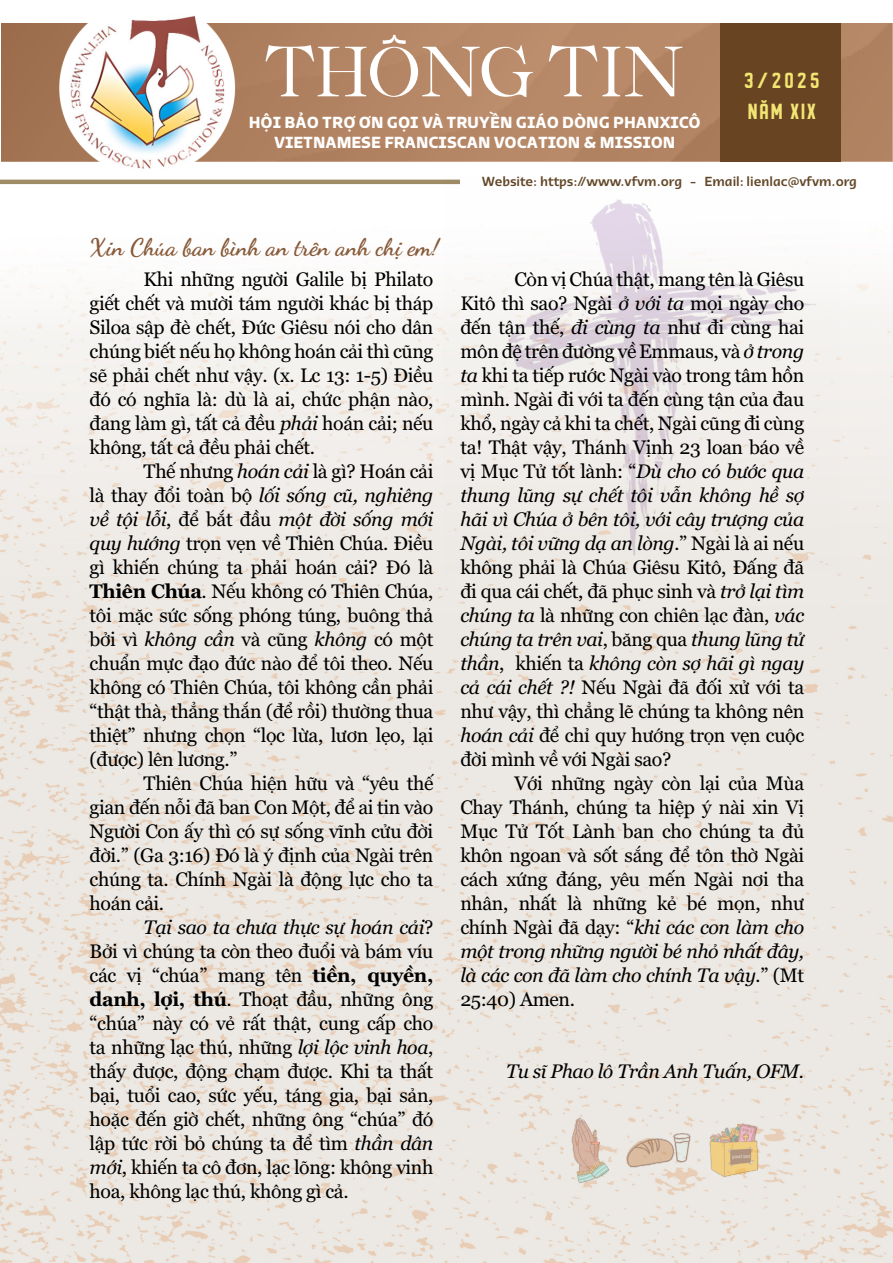
<style>
.page{position:relative;width:893px;height:1263px;background:#fff}
.page>*{position:absolute;margin:0;border:0;box-sizing:border-box;transform-origin:0 0}
.t1{font:75px "Monarch Display Tantum";color:#fff}
.t2{font:25.5px "NVN Displayed Vintage";color:#f1e573}
.t3{font:24px "SVN Dancing Script";color:#885a38}
.t4{font:19.5px/24px "SVN Georgia";letter-spacing:-.02em;color:#000;text-align:justify}
.t5{font:italic 19.5px "SVN Georgia";letter-spacing:-.02em;color:#000}
.t6{font:16.5px "TVN Qatar 2022 Bold";letter-spacing:-.005em;color:#fff}
.t7{font:13.5px "TVN Qatar 2022 Medium";letter-spacing:-.005em;color:#644829}
.s1{font-style:italic}
.s2{font-weight:700}
</style>
<div class="page">
<img style="left:0;top:262px;width:892px;height:1001px">
<img style="left:2px;top:23px;width:890px;height:138px">
<img style="left:55px;top:15px;width:190px;height:154px">
<div style="left:720px;top:23px;width:121px;height:138px;background:#694422"></div>
<hr style="left:0;top:180px;width:460px;height:4px;background:#9d8c66">
<img style="left:551px;top:1107px;width:228px;height:78px">
<img style="left:443px;top:179px;width:396px;height:393px">
<p class="t1" style="left:266px;top:25px;width:420px">THÔNG TIN</p>
<p class="t6" style="left:249px;top:113px;width:453px">HỘI BẢO TRỢ ƠN GỌI VÀ TRUYỀN GIÁO DÒNG PHANXICÔ</p>
<p class="t6" style="left:274px;top:132px;width:403px">VIETNAMESE FRANCISCAN VOCATION &amp; MISSION</p>
<p class="t2" style="left:742px;top:65px;width:80px">3/2025</p>
<p class="t2" style="left:747px;top:96px;width:71px">NĂM XIX</p>
<p class="t7" style="left:482px;top:171px;width:377px">Website: https://www.vfvm.org - Email: lienlac@vfvm.org</p>
<p class="t3" style="left:90px;top:230px;width:351px">Xin Chúa ban bình an trên anh chị em!</p>
<p class="t4" style="left:90px;top:267px;width:345px;text-indent:54px">Khi những người Galile bị Philato giết chết và mười tám người khác bị tháp Siloa sập đè chết, Đức Giêsu nói cho dân chúng biết nếu họ không hoán cải thì cũng sẽ phải chết như vậy. (x. Lc 13: 1-5) Điều đó có nghĩa là: dù là ai, chức phận nào, đang làm gì, tất cả đều <span class="s1">phải</span> hoán cải; nếu không, tất cả đều phải chết.</p>
<p class="t4" style="left:90px;top:459px;width:345px;text-indent:54px">Thế nhưng <span class="s1">hoán cải</span> là gì? Hoán cải là thay đổi toàn bộ <span class="s1">lối sống cũ, nghiêng về tội lỗi</span>, để bắt đầu <span class="s1">một đời sống mới quy hướng</span> trọn vẹn về Thiên Chúa. Điều gì khiến chúng ta phải hoán cải? Đó là <span class="s2">Thiên Chúa</span>. Nếu không có Thiên Chúa, tôi mặc sức sống phóng túng, buông thả bởi vì <span class="s1">không cần</span> và cũng <span class="s1">không</span> có một chuẩn mực đạo đức nào để tôi theo. Nếu không có Thiên Chúa, tôi không cần phải “thật thà, thẳng thắn (để rồi) thường thua thiệt” nhưng chọn “lọc lừa, lươn lẹo, lại (được) lên lương.”</p>
<p class="t4" style="left:90px;top:771px;width:345px;text-indent:54px">Thiên Chúa hiện hữu và “yêu thế gian đến nỗi đã ban Con Một, để ai tin vào Người Con ấy thì có sự sống vĩnh cửu đời đời.” (Ga 3:16) Đó là ý định của Ngài trên chúng ta. Chính Ngài là động lực cho ta hoán cải.</p>
<p class="t4" style="left:90px;top:915px;width:345px;text-indent:54px"><span class="s1">Tại sao ta chưa thực sự hoán cải</span>?<br>Bởi vì chúng ta còn theo đuổi và bám víu các vị “chúa” mang tên <span class="s2">tiền, quyền, danh, lợi, thú</span>. Thoạt đầu, những ông “chúa” này có vẻ rất thật, cung cấp cho ta những lạc thú, những <span class="s1">lợi lộc vinh hoa</span>, thấy được, động chạm được. Khi ta thất bại, tuổi cao, sức yếu, táng gia, bại sản, hoặc đến giờ chết, những ông “chúa” đó lập tức rời bỏ chúng ta để tìm <span class="s1">thần dân mới</span>, khiến ta cô đơn, lạc lõng: không vinh hoa, không lạc thú, không gì cả.</p>
<p class="t4" style="left:460px;top:267px;width:345px;text-indent:54px">Còn vị Chúa thật, mang tên là Giêsu Kitô thì sao? Ngài <span class="s1">ở với ta</span> mọi ngày cho đến tận thế, <span class="s1">đi cùng ta</span> như đi cùng hai môn đệ trên đường về Emmaus, và <span class="s1">ở trong ta</span> khi ta tiếp rước Ngài vào trong tâm hồn mình. Ngài đi với ta đến cùng tận của đau khổ, ngày cả khi ta chết, Ngài cũng đi cùng ta! Thật vậy, Thánh Vịnh 23 loan báo về vị Mục Tử tốt lành: “<span class="s1">Dù cho có bước qua thung lũng sự chết tôi vẫn không hề sợ hãi vì Chúa ở bên tôi, với cây trượng của Ngài, tôi vững dạ an lòng.</span>” Ngài là ai nếu không phải là Chúa Giêsu Kitô, Đấng đã đi qua cái chết, đã phục sinh và <span class="s1">trở lại tìm chúng ta</span> là những con chiên lạc đàn, <span class="s1">vác chúng ta trên vai</span>, băng qua <span class="s1">thung lũng tử thần</span>, khiến ta <span class="s1">không còn sợ hãi gì ngay cả cái chết ?!</span> Nếu Ngài đã đối xử với ta như vậy, thì chẳng lẽ chúng ta không nên <span class="s1">hoán cải</span> để chỉ quy hướng trọn vẹn cuộc đời mình về với Ngài sao?</p>
<p class="t4" style="left:460px;top:771px;width:345px;text-indent:54px">Với những ngày còn lại của Mùa Chay Thánh, chúng ta hiệp ý nài xin Vị Mục Tử Tốt Lành ban cho chúng ta đủ khôn ngoan và sốt sắng để tôn thờ Ngài cách xứng đáng, yêu mến Ngài nơi tha nhân, nhất là những kẻ bé mọn, như chính Ngài đã dạy: “<span class="s1">khi các con làm cho một trong những người bé nhỏ nhất đây, là các con đã làm cho chính Ta vậy.</span>” (Mt 25:40) Amen.</p>
<p class="t5" style="left:506px;top:1058px;width:300px">Tu sĩ Phao lô Trần Anh Tuấn, OFM.</p>
</div>
